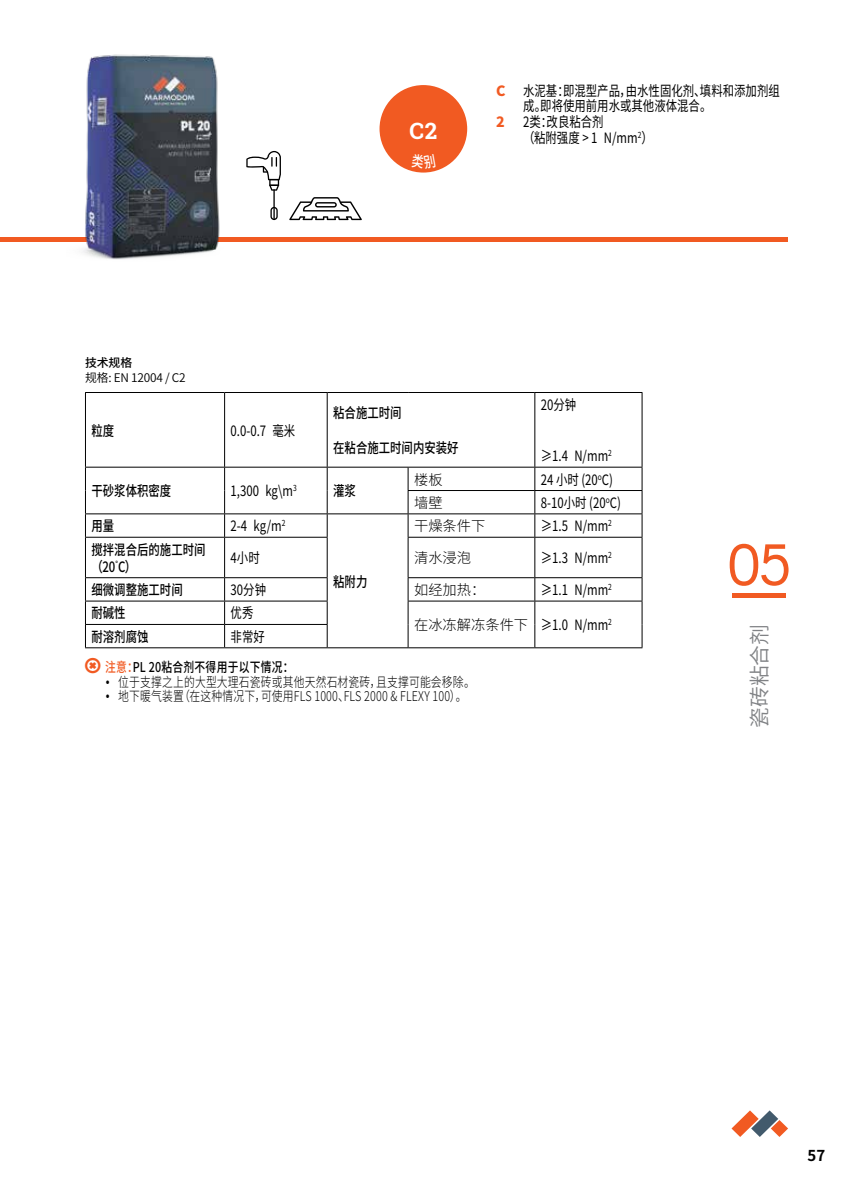
<style>
.page{position:relative;width:851px;height:1191px;background:#fff}
.page>*{position:absolute;margin:0;border:0;box-sizing:border-box;transform-origin:0 0}
.t1{font:58.35px "Numbers Deuce";color:#f15a22}
.t2{font:700 22.5px "Roboto Slab";color:#fff}
.t3{font:600 20.85px "Noto Sans CJ Ksc";color:#808285}
.t4{font:700 15px "Noto Sans CJ Ksc";color:#000}
.t5{font:14.25px/15.8px "Noto Sans CJ Ksc";color:#000;scale:.8 1}
.t6{font:500 14.25px/17.1px "Noto Sans CJ Ksc";color:#000;scale:.8 1}
.t7{font:300 14.25px "Noto Sans CJ Ksc";color:#000}
.t8{font:900 14.1px "Noto Sans CJ Ksc";color:#f15a22}
.t9{font:300 13.5px "Noto Sans CJ Ksc";letter-spacing:.015em;color:#000;scale:.8 1}
.t10{font:500 13.5px "Noto Sans CJ Ksc";letter-spacing:.02em;color:#000;scale:.8 1}
.t11{font:600 11.85px "Noto Sans CJ Ksc";letter-spacing:-.02em;color:#000}
.t12{font:500 11.85px "Noto Sans CJ Ksc";color:#000}
.s1{font-weight:900;font-size:14.1px;color:#f15a22}
.s2{font-weight:400}
.s3{color:#f15a22}
.s4{font-family:"Gotham Greek";font-weight:400}
</style>
<div class="page">
<div style="left:0;top:237px;width:103px;height:5px;background:#f15a22"></div>
<div style="left:85px;top:237px;width:702px;height:5px;background:#f15a22"></div>
<img style="left:83px;top:54px;width:137px;height:206px">
<svg style="left:731px;top:1110px;width:57px;height:27px"></svg>
<div style="left:732px;top:593px;width:53px;height:5px;background:#f15a22"></div>
<hr style="left:85px;top:392px;width:139px;height:1px;background:#000">
<hr style="left:85px;top:393px;width:1px;height:74px;background:#000">
<hr style="left:224px;top:392px;width:103px;height:1px;background:#000">
<hr style="left:224px;top:393px;width:1px;height:74px;background:#000">
<hr style="left:327px;top:392px;width:81px;height:1px;background:#000">
<hr style="left:327px;top:393px;width:1px;height:74px;background:#000">
<hr style="left:408px;top:392px;width:126px;height:1px;background:#000">
<hr style="left:534px;top:392px;width:108px;height:1px;background:#000">
<hr style="left:534px;top:393px;width:1px;height:74px;background:#000">
<hr style="left:641px;top:393px;width:1px;height:74px;background:#000">
<hr style="left:85px;top:467px;width:139px;height:1px;background:#000">
<hr style="left:224px;top:467px;width:103px;height:1px;background:#000">
<hr style="left:327px;top:467px;width:81px;height:1px;background:#000">
<hr style="left:408px;top:467px;width:126px;height:1px;background:#000">
<hr style="left:534px;top:467px;width:108px;height:1px;background:#000">
<hr style="left:407px;top:490px;width:127px;height:1px;background:#000">
<hr style="left:534px;top:490px;width:108px;height:1px;background:#000">
<hr style="left:85px;top:513px;width:139px;height:1px;background:#000">
<svg style="left:85px;top:467px;width:1px;height:70px"></svg>
<hr style="left:224px;top:513px;width:103px;height:1px;background:#000">
<svg style="left:224px;top:467px;width:1px;height:70px"></svg>
<hr style="left:327px;top:513px;width:81px;height:1px;background:#000">
<svg style="left:327px;top:467px;width:1px;height:70px"></svg>
<hr style="left:408px;top:513px;width:126px;height:1px;background:#000">
<svg style="left:407px;top:467px;width:1px;height:70px"></svg>
<hr style="left:534px;top:513px;width:108px;height:1px;background:#000">
<svg style="left:534px;top:467px;width:1px;height:70px"></svg>
<svg style="left:641px;top:467px;width:1px;height:70px"></svg>
<hr style="left:85px;top:537px;width:139px;height:1px;background:#000">
<hr style="left:85px;top:537px;width:1px;height:40px;background:#000">
<hr style="left:224px;top:537px;width:103px;height:1px;background:#000">
<hr style="left:224px;top:537px;width:1px;height:40px;background:#000">
<hr style="left:327px;top:537px;width:1px;height:40px;background:#000">
<hr style="left:407px;top:537px;width:127px;height:1px;background:#000">
<hr style="left:407px;top:537px;width:1px;height:40px;background:#000">
<hr style="left:534px;top:537px;width:108px;height:1px;background:#000">
<hr style="left:534px;top:537px;width:1px;height:40px;background:#000">
<hr style="left:641px;top:537px;width:1px;height:40px;background:#000">
<hr style="left:85px;top:577px;width:139px;height:1px;background:#000">
<hr style="left:224px;top:577px;width:103px;height:1px;background:#000">
<hr style="left:407px;top:577px;width:127px;height:1px;background:#000">
<hr style="left:534px;top:577px;width:108px;height:1px;background:#000">
<hr style="left:85px;top:600px;width:139px;height:1px;background:#000">
<hr style="left:224px;top:600px;width:103px;height:1px;background:#000">
<hr style="left:407px;top:600px;width:127px;height:1px;background:#000">
<hr style="left:534px;top:600px;width:108px;height:1px;background:#000">
<hr style="left:85px;top:624px;width:139px;height:1px;background:#000">
<svg style="left:85px;top:578px;width:1px;height:69px"></svg>
<hr style="left:224px;top:624px;width:103px;height:1px;background:#000">
<svg style="left:224px;top:578px;width:1px;height:69px"></svg>
<svg style="left:327px;top:578px;width:1px;height:69px"></svg>
<svg style="left:407px;top:578px;width:1px;height:69px"></svg>
<svg style="left:534px;top:578px;width:1px;height:69px"></svg>
<svg style="left:641px;top:578px;width:1px;height:69px"></svg>
<hr style="left:85px;top:647px;width:139px;height:1px;background:#000">
<hr style="left:224px;top:647px;width:103px;height:1px;background:#000">
<hr style="left:327px;top:647px;width:81px;height:1px;background:#000">
<hr style="left:408px;top:647px;width:126px;height:1px;background:#000">
<hr style="left:534px;top:647px;width:108px;height:1px;background:#000">
<hr style="left:273px;top:189px;width:2px;height:31px;background:#000">
<svg style="left:270px;top:207px;width:8px;height:13px"></svg>
<svg style="left:246px;top:151px;width:35px;height:40px"></svg>
<svg style="left:289px;top:197px;width:73px;height:23px"></svg>
<div style="left:379px;top:85px;width:88px;height:88px;background:#f15a22;border-radius:50%"></div>
<p class="t5" style="left:523px;top:83px;width:322px;text-indent:-27px"><span class="s1">C</span> 水泥基：即混型产品，由水性固化剂、填料和添加剂组成。即将使用前用水或其他液体混合。</p>
<p class="t8" style="left:496px;top:114px;width:10px">2</p>
<p class="t5" style="left:523px;top:114px;width:102px">2类：改良粘合剂</p>
<h2 class="t2" style="left:409px;top:116px;width:29px">C2</h2>
<p class="t5" style="left:523px;top:130px;width:163px">（粘附强度 &gt; 1 N/mm<sup>2</sup>）</p>
<p class="t12" style="left:85px;top:356px;width:49px">技术规格</p>
<p class="t11" style="left:85px;top:371px;width:102px">规格: EN 12004 / C2</p>
<p class="t6" style="left:91px;top:422px;width:30px">粒度</p>
<p class="t5" style="left:230px;top:423px;width:82px">0.0-0.7 毫米</p>
<p class="t6" style="left:333px;top:405px;width:87px">粘合施工时间</p>
<p class="t6" style="left:333px;top:439px;width:158px">在粘合施工时间内安装好</p>
<p class="t5" style="left:540px;top:397px;width:46px">20分钟</p>
<p class="t5" style="left:540px;top:448px;width:90px">≥1.4 N/mm<sup>2</sup></p>
<p class="t6" style="left:91px;top:483px;width:101px">干砂浆体积密度</p>
<p class="t5" style="left:230px;top:483px;width:84px">1,300 kg\m<sup>3</sup></p>
<p class="t6" style="left:333px;top:483px;width:30px">灌浆</p>
<p class="t6" style="left:91px;top:518px;width:30px">用量</p>
<p class="t5" style="left:230px;top:518px;width:70px">2-4 kg/m<sup>2</sup></p>
<p class="t7" style="left:414px;top:471px;width:30px">楼板</p>
<p class="t5" style="left:540px;top:472px;width:92px">24 小时 (20<sup>o</sup>C)</p>
<p class="t7" style="left:414px;top:494px;width:30px">墙壁</p>
<p class="t5" style="left:540px;top:495px;width:101px">8-10小时 (20<sup>o</sup>C)</p>
<p class="t7" style="left:414px;top:518px;width:73px">干燥条件下</p>
<p class="t5" style="left:540px;top:518px;width:90px">≥1.5 N/mm<sup>2</sup></p>
<p class="t6" style="left:91px;top:541px;width:144px">搅拌混合后的施工时间（20<sup>°</sup>C）</p>
<p class="t5" style="left:230px;top:550px;width:38px">4小时</p>
<p class="t7" style="left:414px;top:550px;width:58px">清水浸泡</p>
<p class="t5" style="left:540px;top:550px;width:90px">≥1.3 N/mm<sup>2</sup></p>
<p class="t6" style="left:91px;top:581px;width:115px">细微调整施工时间</p>
<p class="t5" style="left:230px;top:582px;width:46px">30分钟</p>
<p class="t7" style="left:414px;top:582px;width:73px">如经加热：</p>
<p class="t5" style="left:540px;top:582px;width:90px">≥1.1 N/mm<sup>2</sup></p>
<p class="t6" style="left:91px;top:605px;width:44px">耐碱性</p>
<p class="t5" style="left:230px;top:605px;width:30px">优秀</p>
<p class="t7" style="left:414px;top:617px;width:199px">在冰冻解冻条件下 <span class="s2">≥1.0 N/mm</span><sup>2</sup></p>
<p class="t6" style="left:91px;top:628px;width:73px">耐溶剂腐蚀</p>
<p class="t5" style="left:230px;top:629px;width:44px">非常好</p>
<p class="t10" style="left:105px;top:659px;width:237px"><span class="s3">注意：</span>PL 20粘合剂不得用于以下情况：</p>
<p class="t9" style="left:105px;top:674px;width:463px"><span class="s4">•</span> 位于支撑之上的大型大理石瓷砖或其他天然石材瓷砖，且支撑可能会移除。</p>
<p class="t9" style="left:105px;top:688px;width:453px"><span class="s4">•</span> 地下暖气装置（在这种情况下，可使用FLS 1000、FLS 2000 &amp; FLEXY 100）。</p>
<p class="t6" style="left:333px;top:573px;width:44px">粘附力</p>
<h1 class="t1" style="left:726px;top:537px;width:67px">05</h1>
<h3 class="t3" style="left:747px;top:728px;width:105px;rotate:-90deg">瓷砖粘合剂</h3>
<p class="t4" style="left:807px;top:1146px;width:19px">57</p>
</div>
